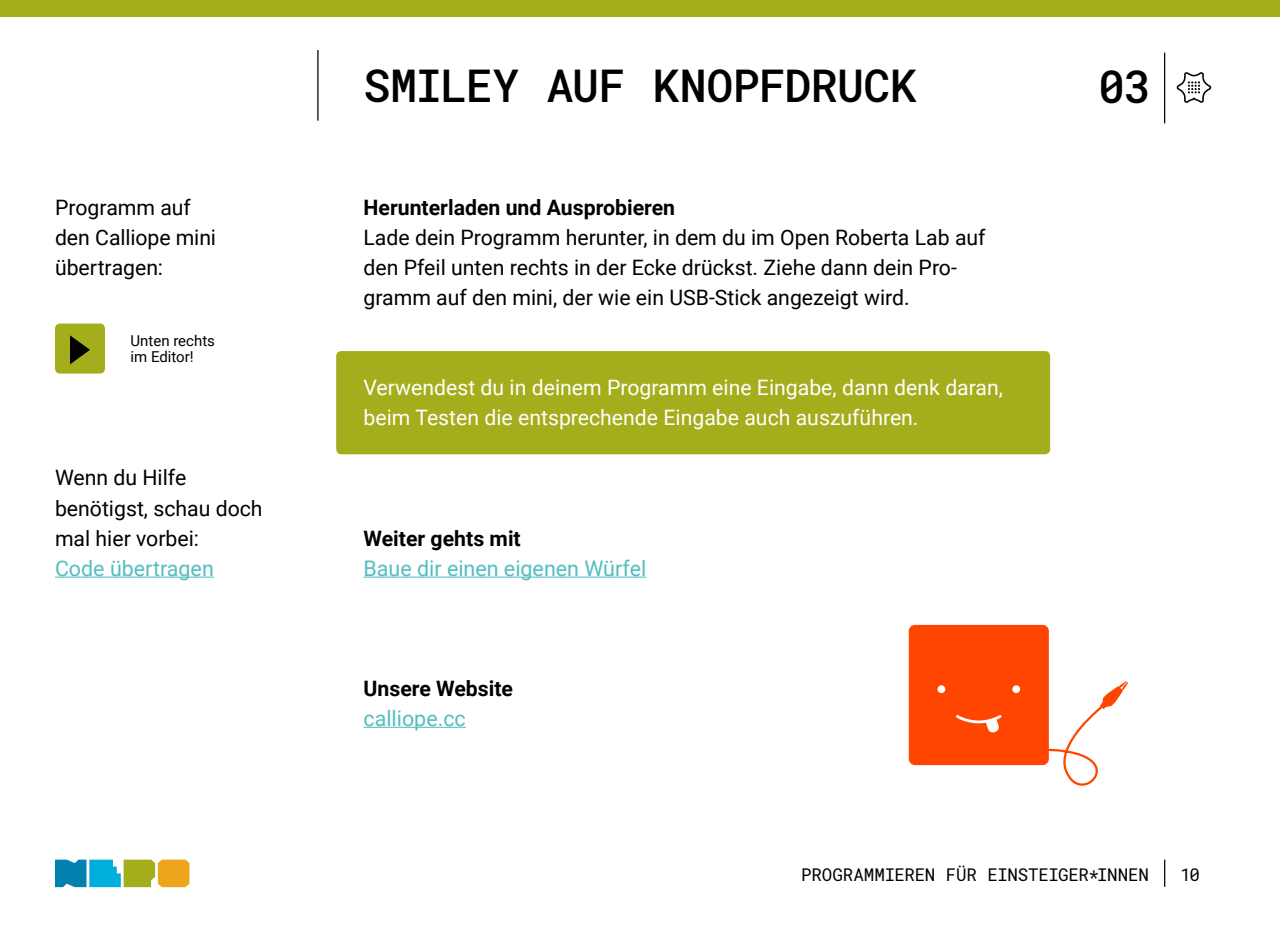
<style>
.page{position:relative;width:1280px;height:936px;background:#fff}
.page>*{position:absolute;margin:0;border:0;box-sizing:border-box;transform-origin:0 0}
.t1{font:500 45px "Roboto Mono";letter-spacing:-.02em;color:#000}
.t2{font:21.5px "Roboto";color:#54bdc1}
.t3{font:21.25px/30px "Roboto";color:#000}
.t4{font:21.25px/30px "Roboto";color:#fff}
.t5{font:700 21.25px "Roboto";color:#000}
.t6{font:17.5px "Roboto Mono";letter-spacing:-.015em;color:#000}
.t7{font:15px/16.2px "Roboto";color:#000}
</style>
<div class="page">
<div style="left:55px;top:323px;width:50px;height:50px;background:#a4ad1b;border-radius:5px"></div>
<div style="left:336px;top:351px;width:714px;height:103px;background:#a4ad1b;border-radius:5px"></div>
<div style="left:0;top:0;width:1280px;height:16px;background:#a4ad1b"></div>
<hr style="left:1164px;top:53px;width:1px;height:70px;background:#000">
<hr style="left:317px;top:50px;width:2px;height:71px;background:#000">
<svg style="left:1164px;top:859px;width:1px;height:27px"></svg>
<svg style="left:1176px;top:72px;width:36px;height:31px"></svg>
<svg style="left:55px;top:859px;width:134px;height:27px;background:#7aac81"></svg>
<hr style="left:363px;top:576px;width:283px;height:1px;background:#54bdc1">
<hr style="left:363px;top:726px;width:103px;height:1px;background:#54bdc1">
<hr style="left:55px;top:576px;width:159px;height:1px;background:#54bdc1">
<svg style="left:70px;top:335px;width:20px;height:29px"></svg>
<div style="left:909px;top:624px;width:140px;height:140px;background:#ff4500;border-radius:6px"></div>
<div style="left:937px;top:685px;width:8px;height:7px;background:#fff;border-radius:50%"></div>
<div style="left:1012px;top:685px;width:8px;height:7px;background:#fff;border-radius:50%"></div>
<svg style="left:956px;top:715px;width:46px;height:17px"></svg>
<svg style="left:1045px;top:680px;width:83px;height:106px"></svg>
<p class="t3" style="left:55px;top:192px;width:163px">Programm auf den Calliope mini übertragen:</p>
<p class="t7" style="left:130px;top:332px;width:86px">Unten rechts im Editor!</p>
<p class="t3" style="left:55px;top:462px;width:209px">Wenn du Hilfe benötigst, schau doch mal hier vorbei:</p>
<p class="t2" style="left:55px;top:552px;width:160px">Code übertragen</p>
<h1 class="t1" style="left:363px;top:55px;width:555px">SMILEY AUF KNOPFDRUCK</h1>
<h1 class="t1" style="left:1098px;top:55px;width:54px">03</h1>
<p class="t5" style="left:363px;top:193px;width:313px">Herunterladen und Ausprobieren</p>
<p class="t3" style="left:363px;top:222px;width:624px">Lade dein Programm herunter, in dem du im Open Roberta Lab auf den Pfeil unten rechts in der Ecke drückst. Ziehe dann dein Pro&shy;gramm auf den mini, der wie ein USB-Stick angezeigt wird.</p>
<p class="t4" style="left:363px;top:372px;width:641px">Verwendest du in deinem Programm eine Eingabe, dann denk daran, beim Testen die entsprechende Eingabe auch auszuführen.</p>
<p class="t5" style="left:363px;top:523px;width:159px">Weiter gehts mit</p>
<p class="t2" style="left:363px;top:552px;width:284px">Baue dir einen eigenen Würfel</p>
<p class="t5" style="left:363px;top:673px;width:151px">Unsere Website</p>
<p class="t2" style="left:363px;top:702px;width:104px">calliope.cc</p>
<p class="t6" style="left:801px;top:862px;width:349px">PROGRAMMIEREN FÜR EINSTEIGER*INNEN</p>
<p class="t6" style="left:1180px;top:862px;width:21px">10</p>
</div>
